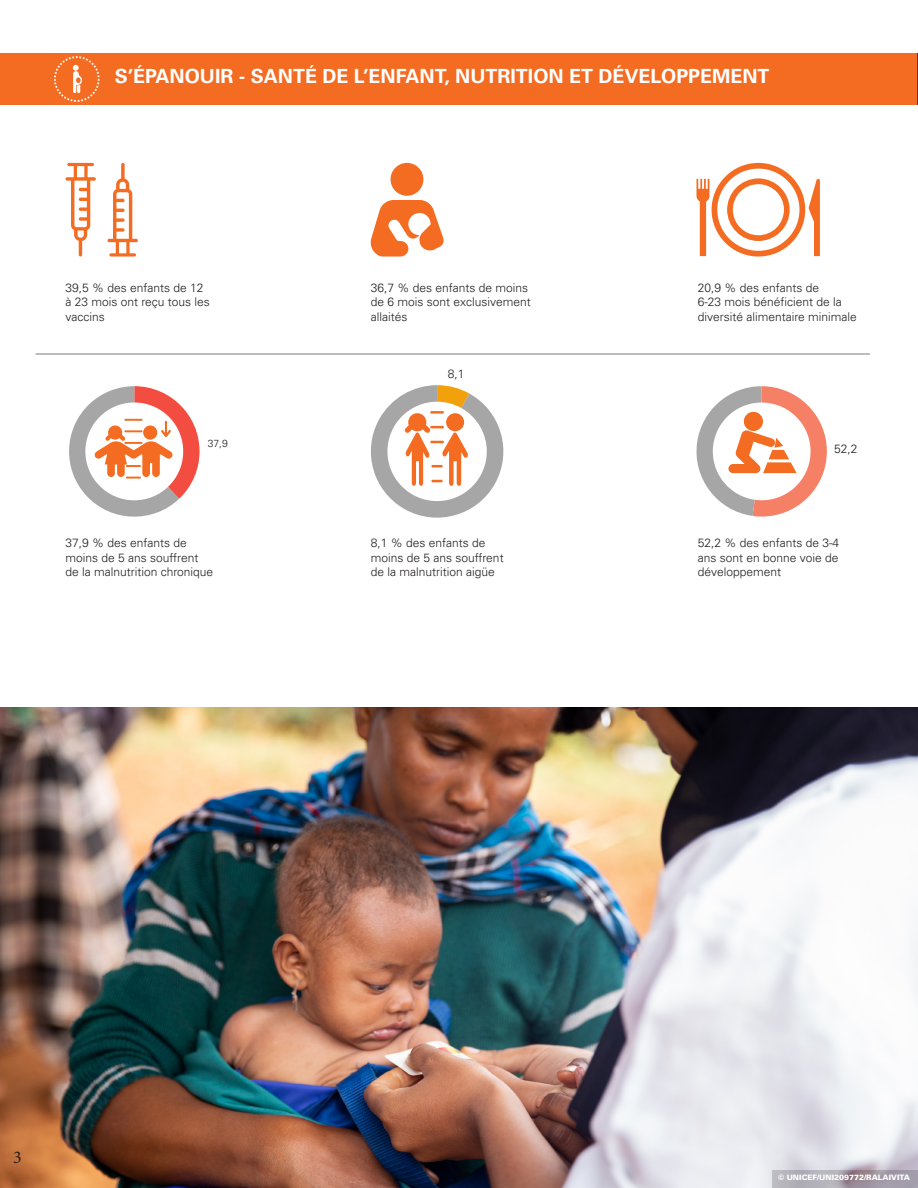
<style>
.page{position:relative;width:918px;height:1188px;background:#fff}
.page>*{position:absolute;margin:0;border:0;box-sizing:border-box;transform-origin:0 0}
.t1{font:19.5px "Univers LT 65 Bd";color:#fff}
.t2{font:18px "Minion Pro";color:#231f20}
.t3{font:12px/14.4px "Univers LT 45 Lt";color:#231f20}
.t4{font:10.35px "Univers LT 45 Lt";color:#231f20}
.t5{font:7.5px "Univers LT 75 Blk";color:#fff}
</style>
<div class="page">
<img style="left:0;top:708px;width:918px;height:480px">
<div style="left:0;top:53px;width:918px;height:52px;background:#f36c21"></div>
<svg style="left:54px;top:56px;width:46px;height:46px"></svg>
<hr style="left:917px;top:53px;width:1px;height:52px;background:#6a2875">
<svg style="left:772px;top:1170px;width:146px;height:18px;background:#a8a1ac"></svg>
<svg style="left:69px;top:386px;width:131px;height:131px"></svg>
<svg style="left:370px;top:385px;width:134px;height:133px"></svg>
<svg style="left:696px;top:386px;width:131px;height:131px"></svg>
<div style="left:391px;top:163px;width:32px;height:33px;background:#f36c21;border-radius:50%"></div>
<svg style="left:370px;top:200px;width:74px;height:57px"></svg>
<svg style="left:697px;top:163px;width:123px;height:94px"></svg>
<svg style="left:65px;top:163px;width:31px;height:94px"></svg>
<svg style="left:107px;top:163px;width:31px;height:94px"></svg>
<hr style="left:36px;top:353px;width:834px;height:2px;background:#a6a6a6">
<p class="t1" style="left:115px;top:65px;width:656px">S’ÉPANOUIR - SANTÉ DE L’ENFANT, NUTRITION ET DÉVELOPPEMENT</p>
<p class="t3" style="left:65px;top:280px;width:146px">39,5 % des enfants de 12 à 23 mois ont reçu tous les vaccins</p>
<p class="t4" style="left:208px;top:437px;width:22px">37,9</p>
<p class="t3" style="left:371px;top:280px;width:162px">36,7 % des enfants de moins de 6 mois sont exclusivement allaités</p>
<p class="t3" style="left:698px;top:280px;width:123px">20,9 % des enfants de</p>
<p class="t3" style="left:698px;top:295px;width:146px">6-23 mois bénéficient de la</p>
<p class="t3" style="left:698px;top:309px;width:161px">diversité alimentaire minimale</p>
<p class="t3" style="left:448px;top:366px;width:18px">8,1</p>
<p class="t3" style="left:834px;top:441px;width:25px">52,2</p>
<p class="t3" style="left:65px;top:536px;width:149px">37,9 % des enfants de moins de 5 ans souffrent de la malnutrition chronique</p>
<p class="t3" style="left:371px;top:536px;width:134px">8,1 % des enfants de moins de 5 ans souffrent de la malnutrition aigüe</p>
<p class="t3" style="left:698px;top:536px;width:143px;text-align:justify">52,2 % des enfants de 3-4 ans sont en bonne voie de développement</p>
<p class="t2" style="left:13px;top:1145px;width:10px">3</p>
<p class="t5" style="left:778px;top:1172px;width:133px">© UNICEF/UNI209772/RALAIVITA</p>
</div>
